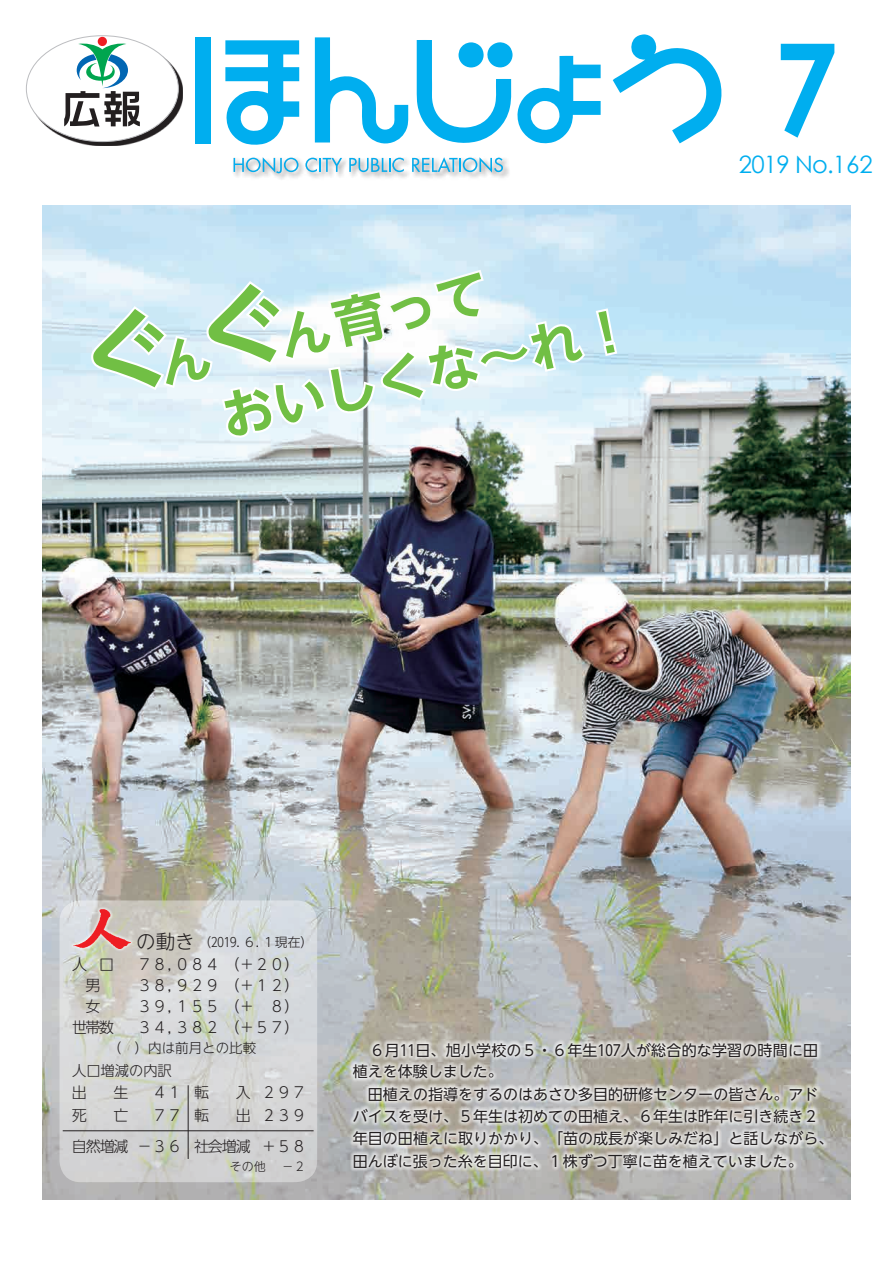
<style>
.page{position:relative;width:893px;height:1263px;background:#fff}
.page>*{position:absolute;margin:0;border:0;box-sizing:border-box;transform-origin:0 0}
.t1{font:700 127.5px "Century Gothic";color:#00aeef;scale:.89 1}
.t2{font:700 90px "UD Shin Go NT Pro De";color:#71bf44}
.t3{font:700 52.5px "UD Shin Go NT Pro De";color:#71bf44}
.t4{font:24px "Century Gothic";letter-spacing:-.03em;color:#00aeef}
.t5{font:15px/22.2px "UD Shin Go NT Pro";color:#231f20}
.t6{font:300 15px/20.7px "UD Shin Go NT Pro";color:#231f20}
.t7{font:300 14.25px "UD Shin Go NT Pro";color:#231f20}
.t8{font:300 13.5px "UD Shin Go NT Pro";color:#231f20}
.t9{font:300 12.75px "UD Shin Go NT Pro";color:#231f20}
.t10{font:300 12px "UD Shin Go NT Pro";color:#231f20}
.s1{font-size:52.5px}
.s2{font-size:19.5px}
</style>
<div class="page">
<img style="left:43px;top:205px;width:807px;height:994px">
<svg style="left:30px;top:40px;width:153px;height:106px"></svg>
<div style="left:26px;top:36px;width:152px;height:106px;background:#fff;border-radius:50%"></div>
<div style="left:98px;top:37px;width:9px;height:9px;background:#ee1d23;border-radius:50%"></div>
<svg style="left:64px;top:43px;width:76px;height:83px"></svg>
<svg style="left:315px;top:37px;width:93px;height:107px"></svg>
<svg style="left:613px;top:34px;width:109px;height:109px"></svg>
<svg style="left:417px;top:40px;width:184px;height:104px"></svg>
<svg style="left:225px;top:40px;width:74px;height:105px"></svg>
<div style="left:195px;top:38px;width:15px;height:106px;background:#00aeef"></div>
<div style="left:232px;top:156px;width:279px;height:25px;background:#231f20;opacity:.5"></div>
<svg style="left:234px;top:157px;width:64px;height:16px"></svg>
<svg style="left:305px;top:158px;width:37px;height:14px"></svg>
<svg style="left:349px;top:158px;width:55px;height:14px"></svg>
<svg style="left:412px;top:157px;width:91px;height:15px"></svg>
<svg style="left:60px;top:900px;width:257px;height:282px;background:#d2d4d2"></svg>
<hr style="left:188px;top:1085px;width:1px;height:74px;background:#231f20">
<hr style="left:63px;top:1130px;width:251px;height:1px;background:#231f20">
<div style="left:70px;top:906px;width:64px;height:46px;background:#fff;opacity:.6"></div>
<img style="left:73px;top:909px;width:58px;height:39px">
<div style="left:349px;top:1038px;width:478px;height:134px;background:#fff;opacity:.73"></div>
<svg style="left:89px;top:267px;width:531px;height:172px"></svg>
<h1 class="t1" style="left:774px;top:9px;width:73px">7</h1>
<h2 class="t2" style="left:67px;top:290px;width:252px;rotate:-12deg">ぐ<span class="s1">ん</span>ぐ<span class="s1">ん</span></h2>
<h3 class="t3" style="left:213px;top:374px;width:421px;rotate:-12deg">おいしくな～れ！</h3>
<h3 class="t4" style="left:739px;top:147px;width:136px">2019 No.162</h3>
<p class="t9" style="left:136px;top:932px;width:178px"><span class="s2">の動き</span>（2019. ６. １現在）</p>
<p class="t6" style="left:72px;top:954px;width:44px;text-align:center">人 口男<br>女<br>世帯数</p>
<p class="t6" style="left:137px;top:954px;width:164px;text-align:justify">７８，０８４（＋２０）３８，９２９（＋１２）３９，１５５（＋　８）３４，３８２（＋５７）</p>
<p class="t8" style="left:108px;top:1037px;width:150px">（　）内は前月との比較</p>
<p class="t7" style="left:72px;top:1059px;width:101px">人口増減の内訳</p>
<p class="t6" style="left:72px;top:1082px;width:16px">出</p>
<p class="t6" style="left:114px;top:1082px;width:16px">生</p>
<p class="t6" style="left:72px;top:1104px;width:16px">死</p>
<p class="t6" style="left:72px;top:1099px;width:58px;line-height:30.8px;text-align:right">亡<br>自然増減</p>
<p class="t6" style="left:152px;top:1081px;width:31px;line-height:22.4px">４１<br>７７</p>
<p class="t6" style="left:137px;top:1135px;width:46px">−３６</p>
<p class="t6" style="left:194px;top:1082px;width:16px">転</p>
<p class="t6" style="left:236px;top:1082px;width:16px">入</p>
<p class="t6" style="left:194px;top:1104px;width:16px">転</p>
<p class="t6" style="left:194px;top:1099px;width:58px;line-height:30.8px;text-align:right">出<br>社会増減</p>
<p class="t6" style="left:261px;top:1081px;width:46px;line-height:22.4px">２９７<br>２３９</p>
<p class="t6" style="left:261px;top:1135px;width:46px">＋５８</p>
<p class="t10" style="left:230px;top:1157px;width:77px">その他 　－２</p>
<p class="t5" style="left:353px;top:1038px;width:482px;text-indent:17px">６月11日、旭小学校の５・６年生107人が総合的な学習の時間に田植えを体験しました。<br>　田植えの指導をするのはあさひ多目的研修センターの皆さん。アドバイスを受け、５年生は初めての田植え、６年生は昨年に引き続き２年目の田植えに取りかかり、「苗の成長が楽しみだね」と話しながら、田んぼに張った糸を目印に、１株ずつ丁寧に苗を植えていました。</p>
</div>
